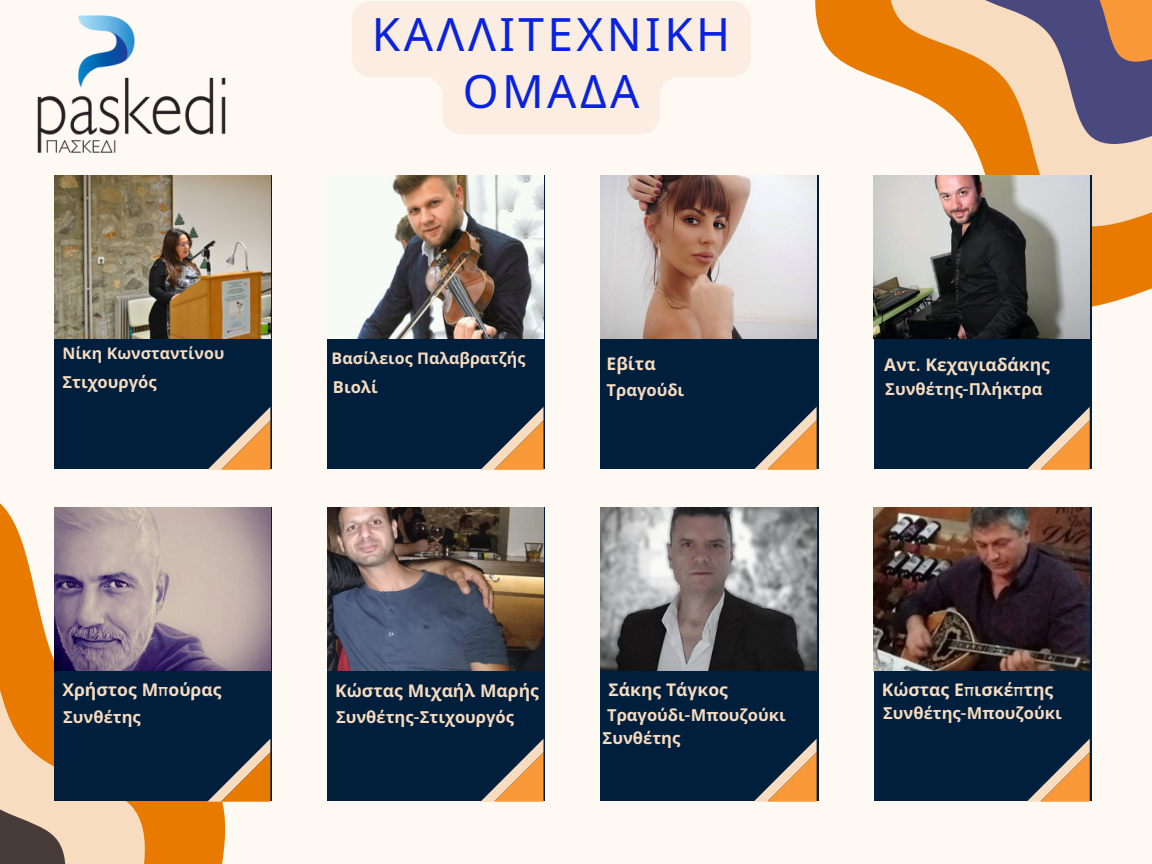
<style>
.page{position:relative;width:1152px;height:864px;background:#fff9f3}
.page>*{position:absolute;margin:0;border:0;box-sizing:border-box;transform-origin:0 0}
.t1{font:46.05px/57.3px "Noto Sans";letter-spacing:.075em;color:#0922e1;text-align:center}
.t2{font:700 17.55px "Noto Sans";color:#f8dcbf}
.t3{font:700 16.5px/22.5px "Noto Sans";color:#f8dcbf}
.t4{font:700 16.05px "Noto Sans";color:#f8dcbf}
.s1{font-family:"Quicksand"}
.s2{font-family:"Hero";font-weight:300}
</style>
<div class="page">
<svg style="left:0;top:503px;width:226px;height:361px;fill:#e87a00"></svg>
<svg style="left:0;top:563px;width:155px;height:301px;background:#f1b470"></svg>
<svg style="left:0;top:655px;width:73px;height:209px;background:#ce985e"></svg>
<div style="left:54px;top:176px;width:218px;height:293px;background:#001f3d"></div>
<img style="left:54px;top:176px;width:216px;height:163px">
<svg style="left:208px;top:407px;width:62px;height:63px"></svg>
<svg style="left:812px;top:0;width:340px;height:316px"></svg>
<svg style="left:877px;top:0;width:275px;height:246px"></svg>
<svg style="left:952px;top:0;width:200px;height:159px;background:#bb937c"></svg>
<div style="left:328px;top:176px;width:217px;height:293px;background:#001f3d"></div>
<img style="left:328px;top:176px;width:216px;height:163px">
<svg style="left:481px;top:407px;width:62px;height:63px"></svg>
<div style="left:601px;top:176px;width:217px;height:293px;background:#001f3d"></div>
<img style="left:601px;top:176px;width:216px;height:163px">
<svg style="left:754px;top:407px;width:63px;height:63px"></svg>
<div style="left:874px;top:176px;width:217px;height:293px;background:#001f3d"></div>
<img style="left:874px;top:176px;width:216px;height:163px">
<svg style="left:1027px;top:407px;width:63px;height:63px"></svg>
<div style="left:54px;top:507px;width:218px;height:294px;background:#001f3d"></div>
<img style="left:54px;top:507px;width:216px;height:163px">
<svg style="left:207px;top:739px;width:63px;height:63px"></svg>
<div style="left:328px;top:507px;width:217px;height:294px;background:#001f3d"></div>
<img style="left:328px;top:507px;width:215px;height:163px">
<svg style="left:481px;top:739px;width:62px;height:63px"></svg>
<div style="left:601px;top:507px;width:217px;height:294px;background:#001f3d"></div>
<img style="left:601px;top:507px;width:216px;height:163px">
<svg style="left:754px;top:739px;width:63px;height:63px"></svg>
<div style="left:874px;top:507px;width:217px;height:294px;background:#001f3d"></div>
<img style="left:874px;top:507px;width:216px;height:163px">
<svg style="left:1027px;top:739px;width:63px;height:63px"></svg>
<img style="left:37px;top:15px;width:189px;height:138px">
<svg style="left:352px;top:1px;width:399px;height:133px;fill:#fbede1"></svg>
<p class="t4" style="left:62px;top:341px;width:163px">Νίκη Κωνσταντίνου</p>
<p class="t3" style="left:62px;top:370px;width:96px">Στιχουργός</p>
<h1 class="t1" style="left:372px;top:4px;width:360px">ΚΑΛΛΙΤΕΧΝΙΚΗ<br>ΟΜΑΔΑ</h1>
<p class="t4" style="left:332px;top:347px;width:195px">Βασίλειος Παλαβρατζής</p>
<p class="t3" style="left:333px;top:375px;width:46px">Βιολί</p>
<p class="t2" style="left:607px;top:351px;width:51px">Εβίτα</p>
<p class="t3" style="left:607px;top:379px;width:79px">Τραγούδι</p>
<p class="t2" style="left:884px;top:353px;width:167px">Αντ<span class="s1">.</span> Κεχαγιαδάκης</p>
<p class="t3" style="left:885px;top:377px;width:159px">Συνθέτης<span class="s2">-</span>Πλήκτρα</p>
<p class="t2" style="left:63px;top:677px;width:160px">Χρήστος Μ<span class="s1">π</span>ούρας</p>
<p class="t3" style="left:63px;top:705px;width:79px">Συνθέτης</p>
<p class="t2" style="left:335px;top:679px;width:205px">Κώστας Μιχαήλ Μαρής</p>
<p class="t3" style="left:336px;top:705px;width:180px">Συνθέτης<span class="s2">-</span>Στιχουργός</p>
<p class="t2" style="left:608px;top:677px;width:121px">Σάκης Τάγκος</p>
<p class="t3" style="left:603px;top:704px;width:185px">Τραγούδι<span class="s2">-</span>Μπουζούκι<br>Συνθέτης</p>
<p class="t2" style="left:882px;top:677px;width:173px">Κώστας Ε<span class="s1">π</span>ισκέ<span class="s1">π</span>της</p>
<p class="t3" style="left:883px;top:701px;width:180px">Συνθέτης<span class="s2">-</span>Μπουζούκι</p>
</div>
